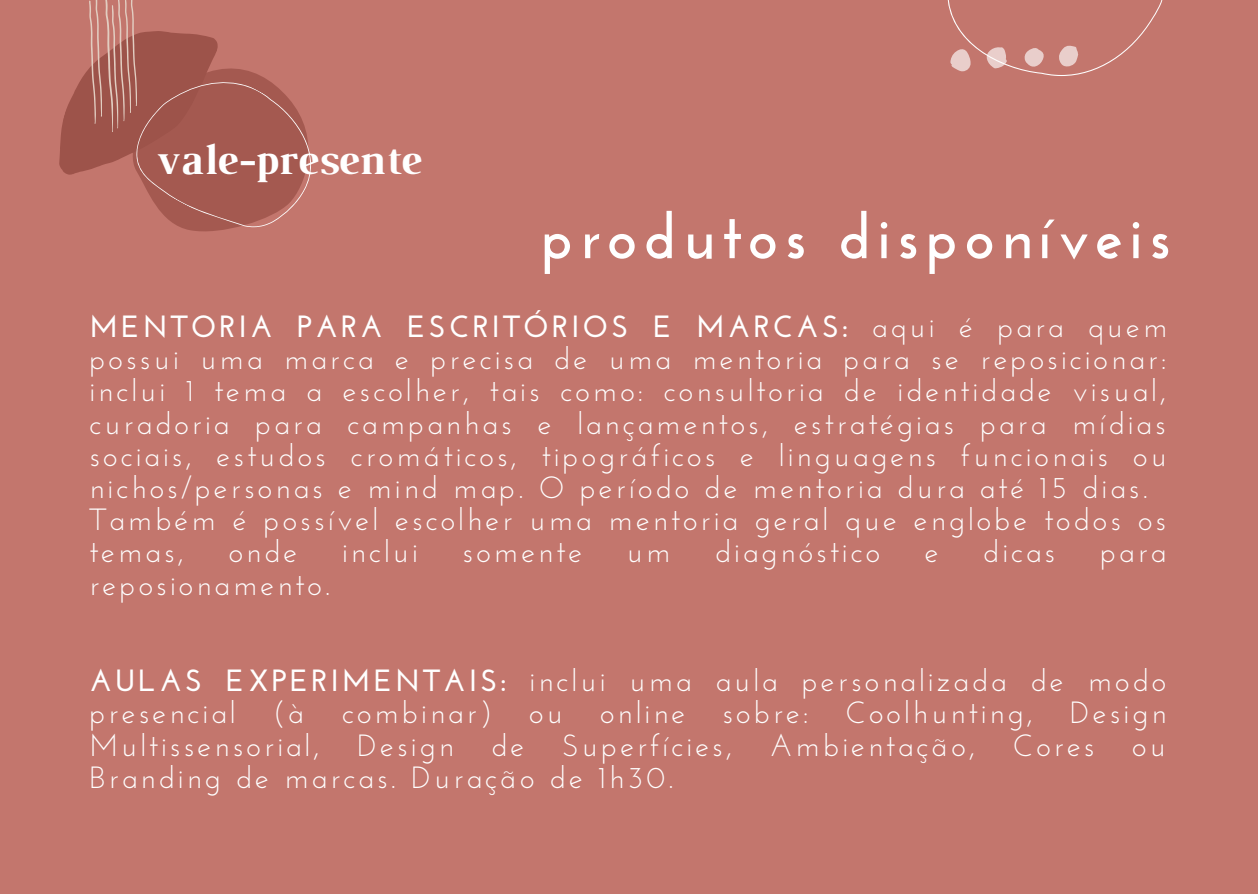
<style>
.page{position:relative;width:1258px;height:894px;background:#fff}
.page>*{position:absolute;margin:0;border:0;box-sizing:border-box;transform-origin:0 0}
.t1{font:700 63px "Josefin Sans";letter-spacing:.1em;color:#fff}
.t2{font:700 43.5px "Luthier";color:#fff}
.t3{font:30.6px/32.1px "Josefin Sans";letter-spacing:.1em;color:#fff;text-align:justify}
.s1{font-weight:700}
</style>
<div class="page">
<div style="left:0;top:0;width:1258px;height:893px;background:#c3766d"></div>
<svg style="left:59px;top:0;width:252px;height:232px"></svg>
<svg style="left:947px;top:0;width:216px;height:76px"></svg>
<p class="t2" style="left:155px;top:143px;width:266px">vale-presente</p>
<p class="t1" style="left:540px;top:211px;width:632px">produtos disponíveis</p>
<p class="t3" style="left:89px;top:313px;width:1079px"><span class="s1">MENTORIA PARA ESCRITÓRIOS E MARCAS:</span> aqui é para quem possui uma marca e precisa de uma mentoria para se reposicionar: inclui 1 tema a escolher, tais como: consultoria de identidade visual, curadoria para campanhas e lançamentos, estratégias para mídias sociais, estudos cromáticos, tipográficos e linguagens funcionais ou nichos/personas e mind map. O período de mentoria dura até 15 dias.</p>
<p class="t3" style="left:89px;top:506px;width:1078px">Também é possível escolher uma mentoria geral que englobe todos os temas,</p>
<p class="t3" style="left:229px;top:538px;width:70px">onde</p>
<p class="t3" style="left:342px;top:538px;width:77px">inclui</p>
<p class="t3" style="left:462px;top:538px;width:121px">somente</p>
<p class="t3" style="left:627px;top:538px;width:45px">um</p>
<p class="t3" style="left:715px;top:538px;width:166px">diagnóstico</p>
<p class="t3" style="left:925px;top:538px;width:15px">e</p>
<p class="t3" style="left:983px;top:538px;width:74px">dicas</p>
<p class="t3" style="left:1100px;top:538px;width:68px">para</p>
<p class="t3" style="left:89px;top:570px;width:242px">reposionamento.</p>
<p class="t3" style="left:89px;top:667px;width:1078px"><span class="s1">AULAS EXPERIMENTAIS:</span> inclui uma aula personalizada de modo presencial (à combinar) ou online sobre: Coolhunting, Design Multissensorial, Design de Superfícies, Ambientação, Cores ou Branding de marcas. Duração de 1h30.</p>
</div>
